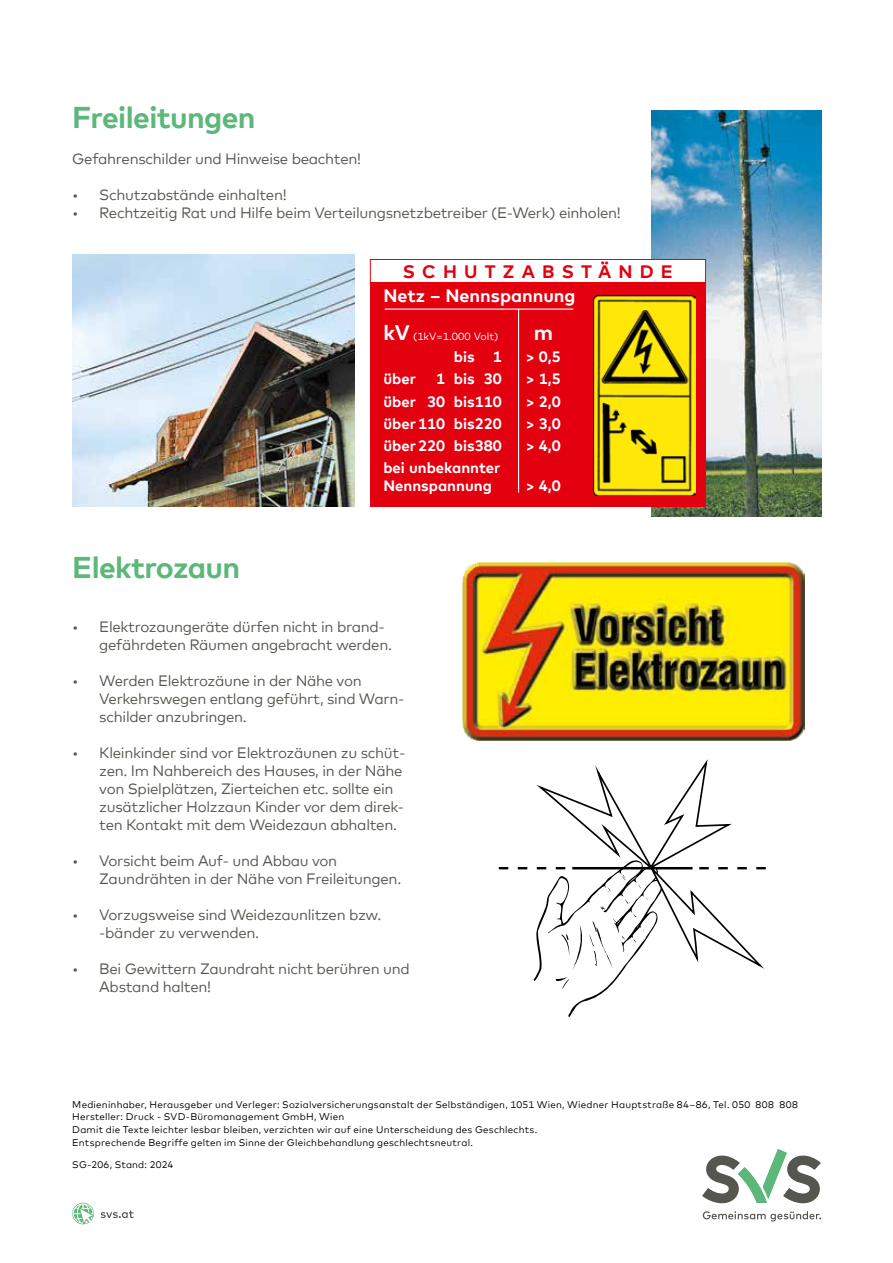
<style>
.page{position:relative;width:893px;height:1263px;background:#fff}
.page>*{position:absolute;margin:0;border:0;box-sizing:border-box;transform-origin:0 0}
.t1{font:700 30px "Mark Offc Pro";letter-spacing:-.02em;color:#5cb77a}
.t2{font:700 21px "Mark Offc Pro";color:#fff}
.t3{font:700 18px "Mark Offc Pro";color:#fff}
.t4{font:700 18px "Mark Offc Pro";letter-spacing:.4em;color:#e3000f}
.t5{font:15px/18px "Mark Offc Pro";letter-spacing:-.02em;color:#565650}
.t6{font:700 15px/17.7px "Mark Offc Pro";color:#fff}
.t7{font:10.5px "Mark Offc Pro";color:#fff}
.t8{font:9.75px/12.8px "Mark Offc Pro";letter-spacing:.02em;color:#000}
.s1{font-weight:700;font-size:21px}
</style>
<div class="page">
<svg style="left:702px;top:1149px;width:119px;height:55px"></svg>
<svg style="left:703px;top:1211px;width:118px;height:10px"></svg>
<svg style="left:72px;top:1203px;width:22px;height:21px"></svg>
<svg style="left:101px;top:1210px;width:33px;height:8px"></svg>
<img style="left:72px;top:254px;width:282px;height:252px">
<img style="left:651px;top:110px;width:170px;height:407px">
<div style="left:370px;top:259px;width:335px;height:23px;background:#fff"></div>
<div style="left:370px;top:259px;width:336px;height:24px;border:1px solid #e3000f"></div>
<div style="left:370px;top:282px;width:336px;height:224px;background:#e3000f"></div>
<img style="left:593px;top:295px;width:102px;height:201px">
<hr style="left:385px;top:309px;width:188px;height:1px;background:#fff">
<hr style="left:518px;top:309px;width:1px;height:183px;background:#fff">
<img style="left:462px;top:562px;width:342px;height:178px">
<svg style="left:499px;top:761px;width:267px;height:256px"></svg>
<h1 class="t1" style="left:72px;top:95px;width:185px">Freileitungen</h1>
<p class="t5" style="left:72px;top:149px;width:290px">Gefahrenschilder und Hinweise beachten!</p>
<p class="t5" style="left:72px;top:185px;width:216px">• Schutzabstände einhalten!</p>
<p class="t5" style="left:72px;top:203px;width:550px">• Rechtzeitig Rat und Hilfe beim Verteilungsnetzbetreiber (E-Werk) einholen!</p>
<h1 class="t1" style="left:72px;top:545px;width:169px">Elektrozaun</h1>
<p class="t4" style="left:403px;top:258px;width:272px">SCHUTZABSTÄNDE</p>
<p class="t3" style="left:383px;top:282px;width:194px">Netz – Nennspannung</p>
<p class="t7" style="left:383px;top:328px;width:116px"><span class="s1">kV</span> (1kV=1.000 Volt)</p>
<h2 class="t2" style="left:534px;top:316px;width:21px">m</h2>
<p class="t6" style="left:454px;top:347px;width:50px">bis 1</p>
<p class="t6" style="left:526px;top:347px;width:37px">&gt; 0,5</p>
<p class="t6" style="left:383px;top:369px;width:34px">über</p>
<p class="t6" style="left:436px;top:369px;width:67px">1 bis 30</p>
<p class="t6" style="left:526px;top:369px;width:37px">&gt; 1,5</p>
<p class="t6" style="left:383px;top:391px;width:120px">über 30 bis110</p>
<p class="t6" style="left:526px;top:391px;width:37px">&gt; 2,0</p>
<p class="t6" style="left:383px;top:413px;width:120px">über110 bis220</p>
<p class="t6" style="left:526px;top:413px;width:37px">&gt; 3,0</p>
<p class="t6" style="left:383px;top:436px;width:120px">über220 bis380</p>
<p class="t6" style="left:526px;top:436px;width:37px">&gt; 4,0</p>
<p class="t6" style="left:383px;top:458px;width:119px">bei unbekannter<br>Nennspannung</p>
<p class="t6" style="left:526px;top:476px;width:37px">&gt; 4,0</p>
<p class="t5" style="left:99px;top:617px;width:294px;text-indent:-27px">• Elektrozaungeräte dürfen nicht in brand&shy;gefährdeten Räumen angebracht werden.</p>
<p class="t5" style="left:99px;top:671px;width:307px;text-indent:-27px">• Werden Elektrozäune in der Nähe von<br>Verkehrswegen entlang geführt, sind Warn&shy;schilder anzubringen.</p>
<p class="t5" style="left:99px;top:743px;width:308px;text-indent:-27px">• Kleinkinder sind vor Elektrozäunen zu schüt&shy;zen. Im Nahbereich des Hauses, in der Nähe von Spielplätzen, Zierteichen etc. sollte ein zusätzlicher Holzzaun Kinder vor dem direk&shy;ten Kontakt mit dem Weidezaun abhalten.</p>
<p class="t5" style="left:99px;top:851px;width:303px;text-indent:-27px">• Vorsicht beim Auf- und Abbau von<br>Zaundrähten in der Nähe von Freileitungen.</p>
<p class="t5" style="left:99px;top:905px;width:284px;text-indent:-27px">• Vorzugsweise sind Weidezaunlitzen bzw. -bänder zu verwenden.</p>
<p class="t5" style="left:99px;top:959px;width:312px;text-indent:-27px">• Bei Gewittern Zaundraht nicht berühren und<br>Abstand halten!</p>
<p class="t8" style="left:72px;top:1097px;width:727px">Medieninhaber, Herausgeber und Verleger: Sozialversicherungsanstalt der Selbständigen, 1051 Wien, Wiedner Hauptstraße 84–86, Tel. 050 808 808<br>Hersteller: Druck - SVD-Büromanagement GmbH, Wien<br>Damit die Texte leichter lesbar bleiben, verzichten wir auf eine Unterscheidung des Geschlechts.<br>Entsprechende Begriffe gelten im Sinne der Gleichbehandlung geschlechtsneutral.</p>
<p class="t8" style="left:72px;top:1157px;width:103px">SG-206, Stand: 2024</p>
</div>
